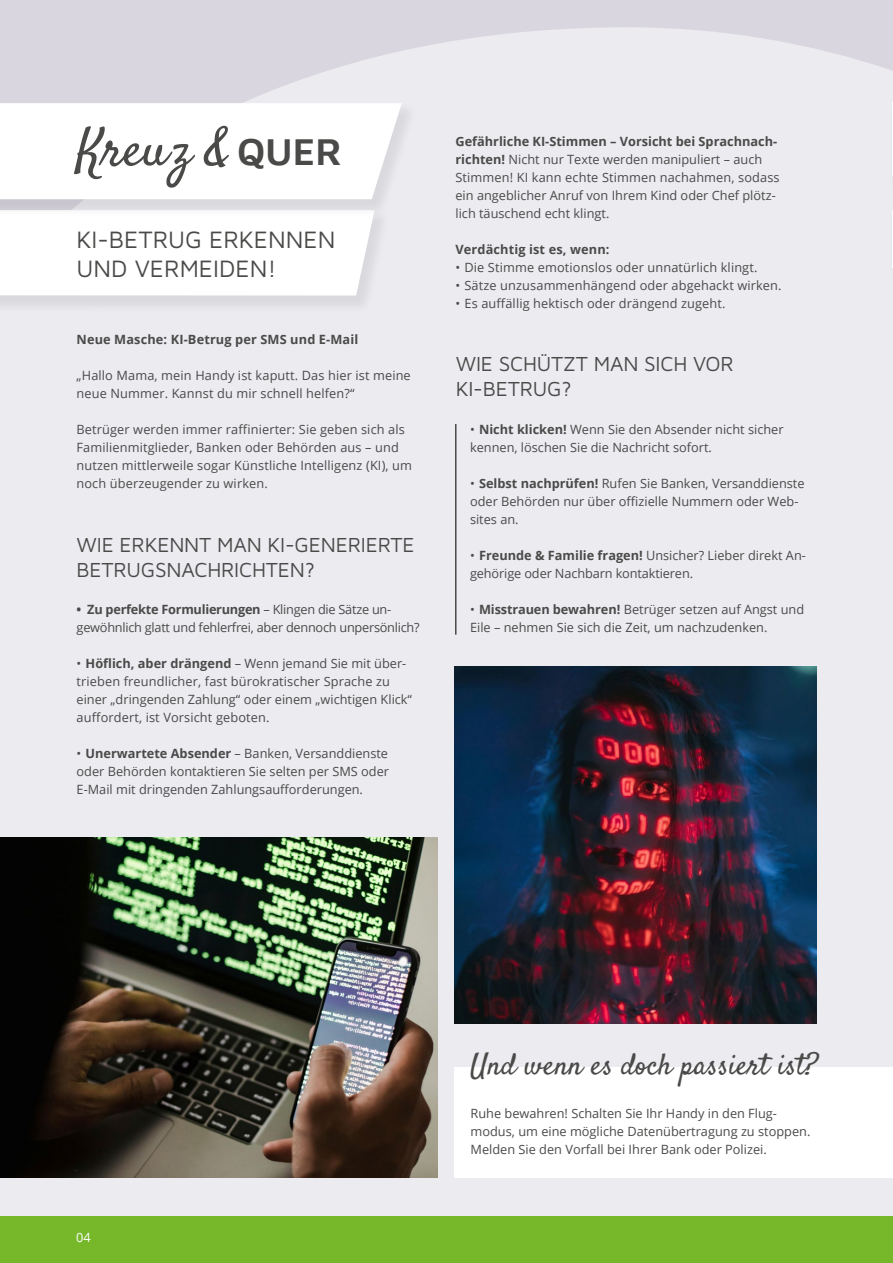
<style>
.page{position:relative;width:893px;height:1263px;background:#ecebf0}
.page>*{position:absolute;margin:0;border:0;box-sizing:border-box;transform-origin:0 0}
.t1{font:52.5px "Satisfy";color:#4a4a49}
.t2{font:30px "Satisfy";color:#4a4a49}
.t3{font:24.45px/29.4px "Maven Pro";color:#4a4a49}
.t4{font:21px/25.2px "Maven Pro";letter-spacing:-.01em;color:#4a4a49}
.t5{font:12.75px/18px "Open Sans";color:#4a4a49}
.t6{font:12.75px/18px "Open Sans";letter-spacing:-.02em;color:#4a4a49}
.t7{font:700 12.75px "Open Sans";letter-spacing:.01em;color:#4a4a49}
.t8{font:12.75px "Open Sans";color:#fff}
.s1{font-family:"Maven Pro";font-size:38.55px}
.s2{font-weight:700}
</style>
<div class="page">
<img style="left:0;top:838px;width:437px;height:340px">
<div style="left:0;top:1216px;width:893px;height:47px;background:#76b82a"></div>
<hr style="left:892px;top:0;width:1px;height:327px;background:#dad6e0">
<svg style="left:0;top:0;width:893px;height:293px"></svg>
<img style="left:454px;top:666px;width:362px;height:357px">
<div style="left:0;top:207px;width:391px;height:108px;background:#e3e2e7"></div>
<div style="left:0;top:218px;width:373px;height:78px;background:#fff"></div>
<div style="left:0;top:100px;width:418px;height:118px;background:#000;opacity:.08"></div>
<div style="left:0;top:103px;width:402px;height:96px;background:#fff"></div>
<div style="left:887px;top:207px;width:6px;height:80px;background:#ecebf0"></div>
<hr style="left:892px;top:210px;width:1px;height:58px;background:#fff">
<div style="left:454px;top:1068px;width:439px;height:110px;background:#fff"></div>
<hr style="left:455px;top:424px;width:1px;height:211px;background:#4a4a49">
<h1 class="t1" style="left:77px;top:116px;width:267px">Kreuz &amp; <span class="s1">QUER</span></h1>
<h3 class="t3" style="left:77px;top:223px;width:261px">KI-BETRUG ERKENNEN<br>UND VERMEIDEN!</h3>
<p class="t5" style="left:455px;top:132px;width:326px"><span class="s2">Gefährliche KI-Stimmen – Vorsicht bei Sprachnach&shy;richten!</span> Nicht nur Texte werden manipuliert – auch Stimmen! KI kann echte Stimmen nachahmen, sodass ein angeblicher Anruf von Ihrem Kind oder Chef plötz&shy;lich täuschend echt klingt.</p>
<p class="t7" style="left:455px;top:240px;width:155px">Verdächtig ist es, wenn:</p>
<p class="t5" style="left:455px;top:258px;width:303px">• Die Stimme emotionslos oder unnatürlich klingt.</p>
<p class="t5" style="left:455px;top:276px;width:328px">• Sätze unzusammenhängend oder abgehackt wirken.</p>
<p class="t5" style="left:455px;top:294px;width:272px">• Es auffällig hektisch oder drängend zugeht.</p>
<p class="t7" style="left:77px;top:330px;width:283px">Neue Masche: KI-Betrug per SMS und E-Mail</p>
<p class="t5" style="left:77px;top:366px;width:336px">„Hallo Mama, mein Handy ist kaputt. Das hier ist meine neue Nummer. Kannst du mir schnell helfen?“</p>
<p class="t5" style="left:77px;top:420px;width:337px">Betrüger werden immer raffinierter: Sie geben sich als Familienmitglieder, Banken oder Behörden aus – und nutzen mittlerweile sogar Künstliche Intelligenz (KI), um noch überzeugender zu wirken.</p>
<p class="t5" style="left:470px;top:420px;width:315px">• <span class="s2">Nicht klicken!</span> Wenn Sie den Absender nicht sicher kennen, löschen Sie die Nachricht sofort.</p>
<h3 class="t4" style="left:456px;top:350px;width:279px">WIE SCHÜTZT MAN SICH VOR<br>KI-BETRUG?</h3>
<p class="t5" style="left:470px;top:474px;width:336px">• <span class="s2">Selbst nachprüfen!</span> Rufen Sie Banken, Versanddienste oder Behörden nur über offizielle Nummern oder Web&shy;sites an.</p>
<p class="t5" style="left:470px;top:546px;width:337px">• <span class="s2">Freunde &amp; Familie fragen!</span> Unsicher? Lieber direkt An&shy;gehörige oder Nachbarn kontaktieren.</p>
<p class="t5" style="left:470px;top:600px;width:336px">• <span class="s2">Misstrauen bewahren!</span> Betrüger setzen auf Angst und<br>Eile – nehmen Sie sich die Zeit, um nachzudenken.</p>
<h3 class="t4" style="left:77px;top:530px;width:340px">WIE ERKENNT MAN KI-GENERIERTE<br>BETRUGSNACHRICHTEN?</h3>
<p class="t6" style="left:77px;top:600px;width:345px"><span class="s2">• Zu perfekte Formulierungen</span> – Klingen die Sätze un&shy;gewöhnlich glatt und fehlerfrei, aber dennoch unpersönlich?</p>
<p class="t5" style="left:77px;top:654px;width:337px">• <span class="s2">Höflich, aber drängend</span> – Wenn jemand Sie mit über&shy;trieben freundlicher, fast bürokratischer Sprache zu einer „dringenden Zahlung“ oder einem „wichtigen Klick“ auffordert, ist Vorsicht geboten.</p>
<p class="t5" style="left:77px;top:744px;width:314px;text-align:justify">• <span class="s2">Unerwartete Absender</span> – Banken, Versanddienste oder Behörden kontaktieren Sie selten per SMS oder E-Mail mit dringenden Zahlungsaufforderungen.</p>
<h2 class="t2" style="left:471px;top:1046px;width:349px">Und wenn es doch passiert ist?</h2>
<p class="t8" style="left:76px;top:1229px;width:16px">04</p>
<p class="t5" style="left:471px;top:1104px;width:341px">Ruhe bewahren! Schalten Sie Ihr Handy in den Flug&shy;modus, um eine mögliche Datenübertragung zu stoppen.<br>Melden Sie den Vorfall bei Ihrer Bank oder Polizei.</p>
</div>
